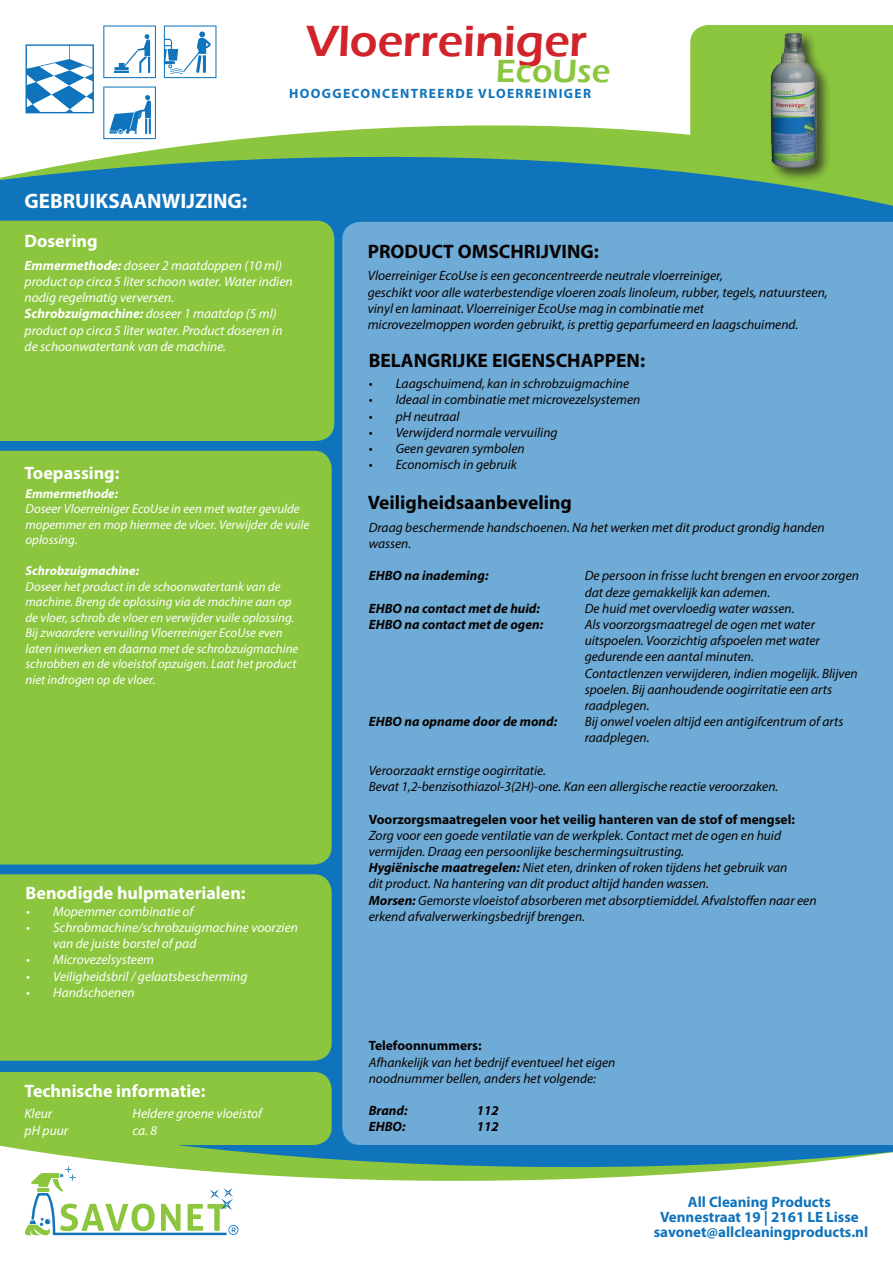
<style>
.page{position:relative;width:893px;height:1263px;background:#fff}
.page>*{position:absolute;margin:0;border:0;box-sizing:border-box;transform-origin:0 0}
.t1{font:600 45px "Eras ITC";color:#d1232a}
.t2{font:600 33px "Eras ITC";color:#8bc63e}
.t3{font:700 21px "Myriad Pro";color:#fff}
.t4{font:700 19.5px "Myriad Pro";color:#080302}
.t5{font:700 18px "Myriad Pro";color:#fff}
.t6{font:700 15px/15px "Myriad Pro";color:#1074bc;text-align:center}
.t7{font:italic 13.5px/16.2px "Myriad Pro";color:#080302}
.t8{font:italic 13.5px/16.2px "Myriad Pro";color:#fff}
.t9{font:italic 700 13.5px "Myriad Pro";color:#080302}
.t10{font:700 13.5px "Myriad Pro";color:#080302}
.t11{font:700 13.5px "Myriad Pro";letter-spacing:.1em;color:#1074bc}
.t12{font:italic 12.9px/15.5px "Myriad Pro";color:#fff}
.t13{font:italic 700 12.9px "Myriad Pro";color:#fff}
.s1{font-weight:700}
</style>
<div class="page">
<div style="left:690px;top:25px;width:203px;height:73px;background:#8bc63e"></div>
<svg style="left:25px;top:98px;width:868px;height:45px"></svg>
<svg style="left:247px;top:1174px;width:426px;height:7px;fill:#8bc63e"></svg>
<svg style="left:0;top:143px;width:893px;height:278px;background:#388da1"></svg>
<svg style="left:0;top:893px;width:893px;height:281px;background:#519c9d"></svg>
<div style="left:0;top:421px;width:893px;height:472px;background:#1074bc"></div>
<div style="left:0;top:221px;width:334px;height:220px;background:#8bc63e"></div>
<div style="left:0;top:874px;width:332px;height:187px;background:#8bc63e"></div>
<div style="left:0;top:451px;width:332px;height:413px;background:#8bc63e"></div>
<div style="left:0;top:1072px;width:332px;height:73px;background:#8bc63e"></div>
<div style="left:342px;top:222px;width:551px;height:923px;background:#6eabd6"></div>
<svg style="left:21px;top:1165px;width:217px;height:71px"></svg>
<div style="left:768px;top:30px;width:64px;height:152px;background:#231f20;opacity:.75"></div>
<img style="left:736px;top:27px;width:116px;height:146px">
<svg style="left:164px;top:26px;width:52px;height:52px"></svg>
<svg style="left:26px;top:44px;width:68px;height:69px"></svg>
<svg style="left:103px;top:87px;width:53px;height:52px"></svg>
<svg style="left:103px;top:26px;width:53px;height:52px"></svg>
<h1 class="t1" style="left:306px;top:15px;width:283px">Vloerreiniger</h1>
<h2 class="t2" style="left:496px;top:52px;width:116px">EcoUse</h2>
<h3 class="t3" style="left:25px;top:187px;width:224px">GEBRUIKSAANWIJZING:</h3>
<h3 class="t5" style="left:25px;top:229px;width:75px">Dosering</h3>
<p class="t11" style="left:289px;top:85px;width:303px">HOOGGECONCENTREERDE VLOERREINIGER</p>
<h3 class="t4" style="left:368px;top:238px;width:233px">PRODUCT OMSCHRIJVING:</h3>
<p class="t8" style="left:25px;top:257px;width:270px"><span class="s1">Emmermethode:</span> doseer 2 maatdoppen (10 ml) product op circa 5 liter schoon water. Water indien nodig regelmatig verversen.<br><span class="s1">Schrobzuigmachine:</span> doseer 1 maatdop (5 ml) product op circa 5 liter water. Product doseren in de schoonwatertank van de machine.</p>
<h3 class="t5" style="left:25px;top:461px;width:96px">Toepassing:</h3>
<p class="t13" style="left:26px;top:485px;width:94px">Emmermethode:</p>
<p class="t12" style="left:26px;top:501px;width:285px">Doseer Vloerreiniger EcoUse in een met water gevulde mopemmer en mop hiermee de vloer. Verwijder de vuile oplossing.</p>
<p class="t13" style="left:26px;top:562px;width:115px">Schrobzuigmachine:</p>
<p class="t12" style="left:26px;top:578px;width:274px">Doseer het product in de schoonwatertank van de machine. Breng de oplossing via de machine aan op de vloer, schrob de vloer en verwijder vuile oplossing.<br>Bij zwaardere vervuiling Vloerreiniger EcoUse even laten inwerken en daarna met de schrobzuigmachine schrobben en de vloeistof opzuigen. Laat het product niet indrogen op de vloer.</p>
<h3 class="t5" style="left:26px;top:881px;width:222px">Benodigde hulpmaterialen:</h3>
<p class="t8" style="left:26px;top:903px;width:169px">• Mopemmer combinatie of</p>
<p class="t8" style="left:53px;top:919px;width:246px;text-indent:-27px">• Schrobmachine/schrobzuigmachine voorzien van de juiste borstel of pad</p>
<p class="t8" style="left:26px;top:951px;width:129px">• Microvezelsysteem</p>
<p class="t8" style="left:26px;top:968px;width:223px">• Veiligheidsbril / gelaatsbescherming</p>
<p class="t8" style="left:26px;top:984px;width:110px">• Handschoenen</p>
<h3 class="t5" style="left:25px;top:1079px;width:182px">Technische informatie:</h3>
<p class="t8" style="left:25px;top:1105px;width:29px">Kleur</p>
<p class="t8" style="left:133px;top:1105px;width:131px">Heldere groene vloeistof</p>
<p class="t8" style="left:25px;top:1122px;width:45px">pH puur</p>
<p class="t8" style="left:133px;top:1122px;width:26px">ca. 8</p>
<p class="t7" style="left:368px;top:268px;width:462px">Vloerreiniger EcoUse is een geconcentreerde neutrale vloerreiniger,<br>geschikt voor alle waterbestendige vloeren zoals linoleum, rubber, tegels, natuursteen, vinyl en laminaat. Vloerreiniger EcoUse mag in combinatie met<br>microvezelmoppen worden gebruikt, is prettig geparfumeerd en laagschuimend.</p>
<h3 class="t4" style="left:369px;top:347px;width:278px">BELANGRIJKE EIGENSCHAPPEN:</h3>
<p class="t7" style="left:369px;top:375px;width:262px">• Laagschuimend, kan in schrobzuigmachine</p>
<p class="t7" style="left:369px;top:392px;width:273px">• Ideaal in combinatie met microvezelsystemen</p>
<p class="t7" style="left:369px;top:408px;width:92px">• pH neutraal</p>
<p class="t7" style="left:369px;top:424px;width:190px">• Verwijderd normale vervuiling</p>
<p class="t7" style="left:369px;top:440px;width:157px">• Geen gevaren symbolen</p>
<p class="t7" style="left:369px;top:456px;width:150px">• Economisch in gebruik</p>
<h3 class="t4" style="left:368px;top:489px;width:206px">Veiligheidsaanbeveling</h3>
<p class="t7" style="left:369px;top:519px;width:457px">Draag beschermende handschoenen. Na het werken met dit product grondig handen wassen.</p>
<p class="t9" style="left:369px;top:567px;width:121px">EHBO na inademing:</p>
<p class="t7" style="left:585px;top:568px;width:276px">De persoon in frisse lucht brengen en ervoor zorgen dat deze gemakkelijk kan ademen.</p>
<p class="t9" style="left:369px;top:599px;width:173px">EHBO na contact met de huid:</p>
<p class="t7" style="left:585px;top:600px;width:211px">De huid met overvloedig water wassen.</p>
<p class="t9" style="left:369px;top:616px;width:176px">EHBO na contact met de ogen:</p>
<p class="t7" style="left:585px;top:616px;width:275px">Als voorzorgsmaatregel de ogen met water uitspoelen. Voorzichtig afspoelen met water gedurende een aantal minuten.<br>Contactlenzen verwijderen, indien mogelijk. Blijven spoelen. Bij aanhoudende oogirritatie een arts raadplegen.</p>
<p class="t9" style="left:369px;top:713px;width:190px">EHBO na opname door de mond:</p>
<p class="t7" style="left:585px;top:713px;width:260px">Bij onwel voelen altijd een antigifcentrum of arts raadplegen.</p>
<p class="t7" style="left:369px;top:762px;width:411px">Veroorzaakt ernstige oogirritatie.<br>Bevat 1,2-benzisothiazol-3(2H)-one. Kan een allergische reactie veroorzaken.</p>
<p class="t10" style="left:369px;top:810px;width:428px">Voorzorgsmaatregelen voor het veilig hanteren van de stof of mengsel:</p>
<p class="t7" style="left:369px;top:827px;width:449px">Zorg voor een goede ventilatie van de werkplek. Contact met de ogen en huid vermijden. Draag een persoonlijke beschermingsuitrusting.<br><span class="s1">Hygiënische maatregelen:</span> Niet eten, drinken of roken tijdens het gebruik van<br>dit product. Na hantering van dit product altijd handen wassen.<br><span class="s1">Morsen:</span> Gemorste vloeistof absorberen met absorptiemiddel. Afvalstoffen naar een erkend afvalverwerkingsbedrijf brengen.</p>
<p class="t10" style="left:369px;top:1037px;width:114px">Telefoonnummers:</p>
<p class="t7" style="left:369px;top:1054px;width:248px">Afhankelijk van het bedrijf eventueel het eigen noodnummer bellen, anders het volgende:</p>
<p class="t9" style="left:369px;top:1102px;width:40px">Brand:</p>
<p class="t9" style="left:477px;top:1102px;width:23px">112</p>
<p class="t9" style="left:369px;top:1118px;width:38px">EHBO:</p>
<p class="t9" style="left:477px;top:1118px;width:23px">112</p>
<p class="t6" style="left:654px;top:1193px;width:216px">All Cleaning Products<br>Vennestraat 19 | 2161 LE Lisse savonet@allcleaningproducts.nl</p>
</div>
